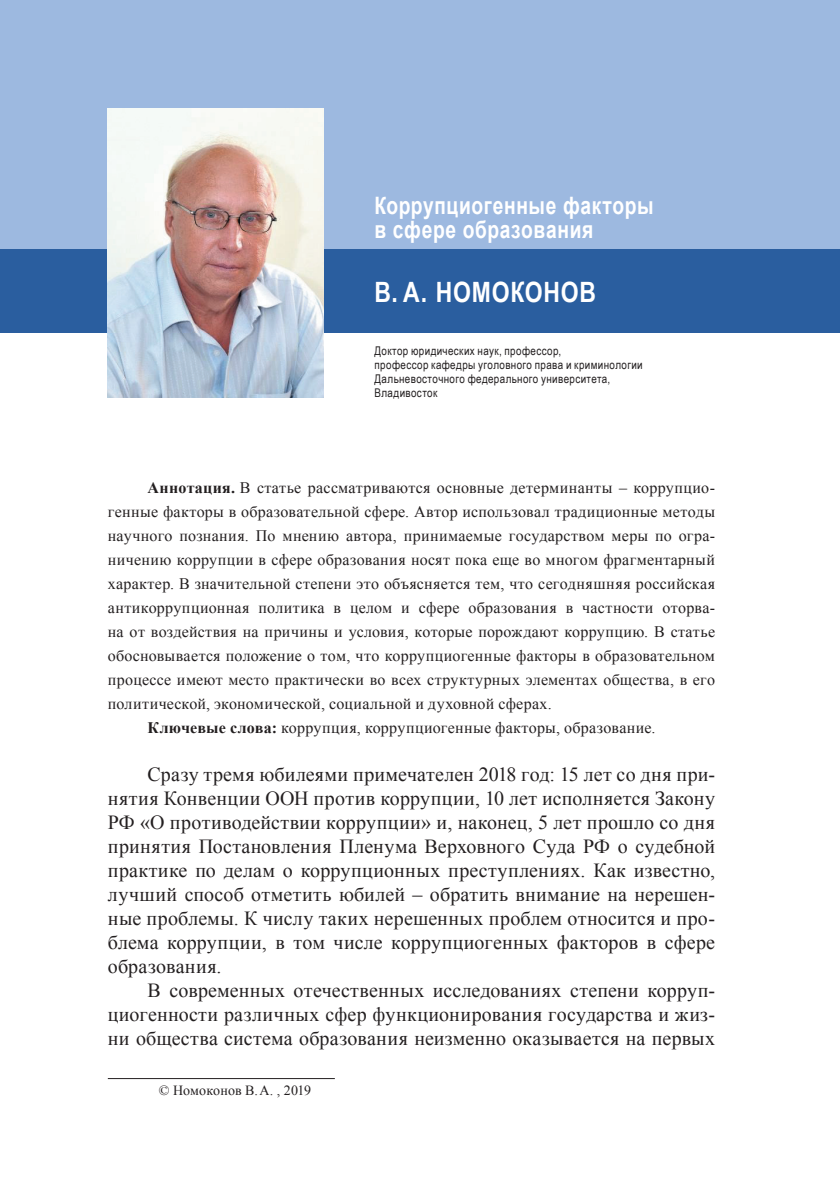
<style>
.page{position:relative;width:840px;height:1191px;background:#fff}
.page>*{position:absolute;margin:0;border:0;box-sizing:border-box;transform-origin:0 0}
.Avtor{font:700 28px "Arial Narrow";letter-spacing:.025em;color:#fff}
.Nazvanie{font:700 24px/24px "Arial";letter-spacing:.035em;color:#fff;scale:.8 1}
.TEXT{font:20px/24px "Times New Roman";letter-spacing:.01em;color:#231f20;text-align:justify}
.Annotation{font:16px/24px "Times New Roman";letter-spacing:.005em;color:#231f20;text-align:justify}
.Kluch_slova{font:16px "Times New Roman";letter-spacing:.015em;color:#231f20}
.Сноска{font:14px "Times New Roman";letter-spacing:.01em;color:#231f20}
.Dolzhnost{font:12px/14px "Arial Narrow";letter-spacing:.03em;color:#231f20}
.s1{font-weight:700}
.s2{color:#fff}
</style>
<div class="page">
<div style="left:0;top:0;width:839px;height:249px;background:#9db9e0"></div>
<div style="left:0;top:249px;width:839px;height:84px;background:#2a5e9f"></div>
<hr style="left:108px;top:1078px;width:226px;height:1px;background:#231f20">
<img style="left:108px;top:109px;width:215px;height:288px">
<p class="Nazvanie" style="left:374px;top:194px;width:350px">Коррупциогенные факторы в сфере образования</p>
<p class="Avtor" style="left:374px;top:270px;width:223px">В. А. НОМОКОНОВ</p>
<p class="Dolzhnost" style="left:374px;top:343px;width:269px">Доктор юридических наук, профессор,<br>профессор кафедры уголовного права и криминологии Дальневосточного федерального университета, Владивосток</p>
<p class="Annotation" style="left:108px;top:475px;width:608px;text-indent:40px"><span class="s1">Аннотация.</span><sup>1</sup>В статье рассматриваются основные детерминанты – коррупцио&shy;генные факторы в образовательной сфере. Автор использовал традиционные методы научного познания. По мнению автора, принимаемые государством меры по огра&shy;ничению коррупции в сфере образования носят пока еще во многом фрагментарный характер. В значительной степени это объясняется тем, что сегодняшняя российская антикоррупционная политика в целом и сфере образования в частности оторва&shy;на от воздействия на причины и условия, которые порождают коррупцию. В статье обосновывается положение о том, что коррупциогенные факторы в образовательном процессе имеют место практически во всех структурных элементах общества, в его политической, экономической, социальной и духовной сферах.</p>
<p class="Kluch_slova" style="left:147px;top:717px;width:509px"><span class="s1">Ключевые слова:</span> коррупция, коррупциогенные факторы, образование.</p>
<p class="TEXT" style="left:108px;top:762px;width:608px;text-indent:40px">Сразу тремя юбилеями примечателен 2018 год: 15 лет со дня при&shy;нятия Конвенции ООН против коррупции, 10 лет исполняется Закону РФ «О противодействии коррупции» и, наконец, 5 лет прошло со дня принятия Постановления Пленума Верховного Суда РФ о судебной практике по делам о коррупционных преступлениях. Как известно, лучший способ отметить юбилей – обратить внимание на нерешен&shy;ные проблемы. К числу таких нерешенных проблем относится и про&shy;блема коррупции, в том числе коррупциогенных факторов в сфере образования.</p>
<p class="TEXT" style="left:108px;top:978px;width:608px;text-indent:40px">В современных отечественных исследованиях степени корруп&shy;циогенности различных сфер функционирования государства и жиз&shy;ни общества система образования неизменно оказывается на первых</p>
<p class="Сноска" style="left:147px;top:1080px;width:165px"><span class="s2">1</span> © Номоконов В.А. , 2019</p>
</div>
